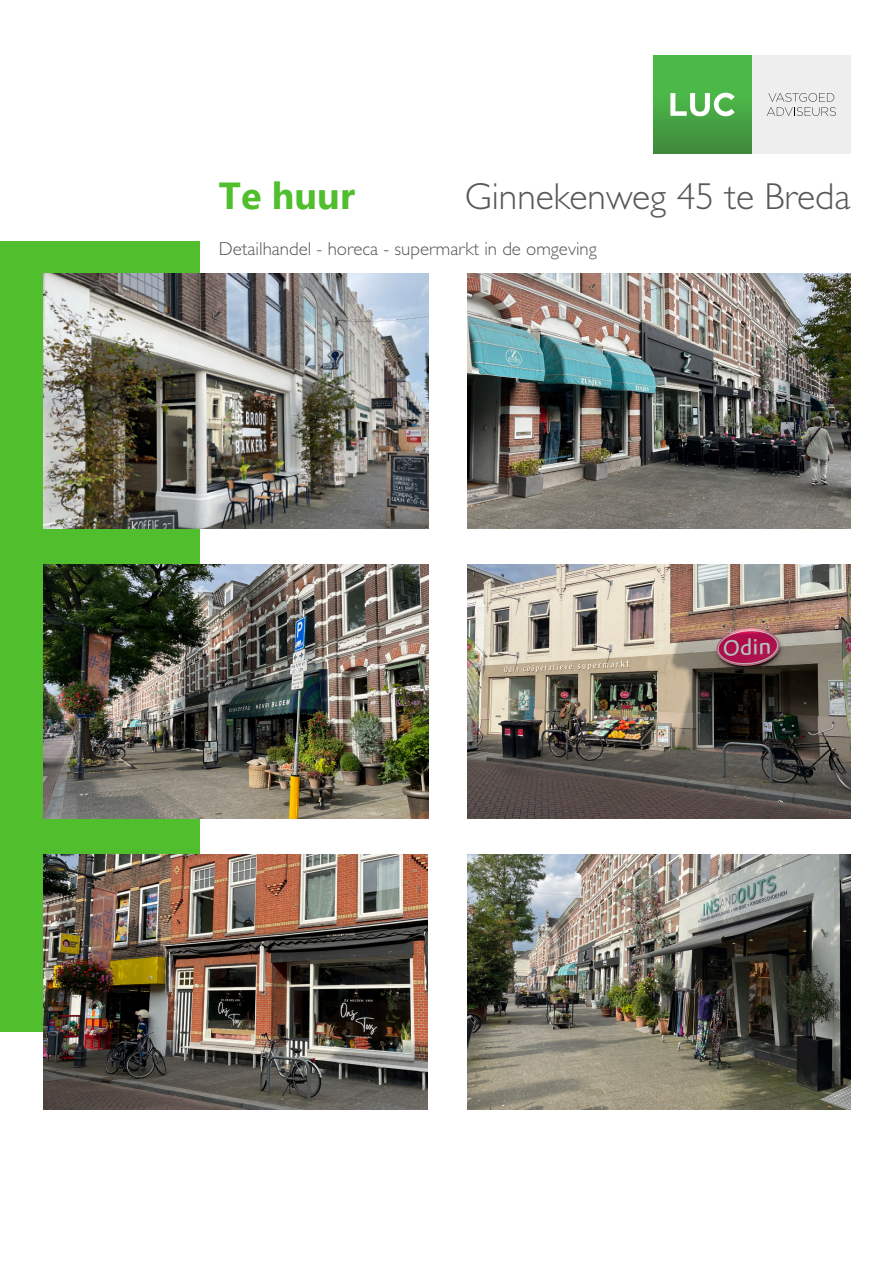
<style>
.page{position:relative;width:893px;height:1263px;background:#fff}
.page>*{position:absolute;margin:0;border:0;box-sizing:border-box;transform-origin:0 0}
.t1{font:300 37.65px "Gill Sans";color:#57585a}
.t2{font:700 37.65px "Gadugi";color:#50be2d}
.t3{font:300 18.75px "Gill Sans";color:#57585a}
</style>
<div class="page">
<div style="left:0;top:241px;width:200px;height:791px;background:#50be2d"></div>
<img style="left:44px;top:274px;width:384px;height:255px">
<img style="left:44px;top:564px;width:384px;height:255px">
<img style="left:44px;top:854px;width:383px;height:255px">
<img style="left:468px;top:274px;width:382px;height:255px">
<img style="left:468px;top:564px;width:382px;height:255px">
<img style="left:468px;top:854px;width:382px;height:255px">
<div style="left:752px;top:55px;width:98px;height:98px;background:#edeeed"></div>
<svg style="left:767px;top:93px;width:69px;height:23px"></svg>
<div style="left:653px;top:55px;width:99px;height:98px;background:linear-gradient(to bottom,#4fc44b,#41903e)"></div>
<svg style="left:670px;top:93px;width:65px;height:23px"></svg>
<p class="t2" style="left:219px;top:173px;width:137px">Te huur</p>
<p class="t3" style="left:219px;top:238px;width:379px">Detailhandel - horeca - supermarkt in de omgeving</p>
<p class="t1" style="left:465px;top:175px;width:387px">Ginnekenweg 45 te Breda</p>
</div>
